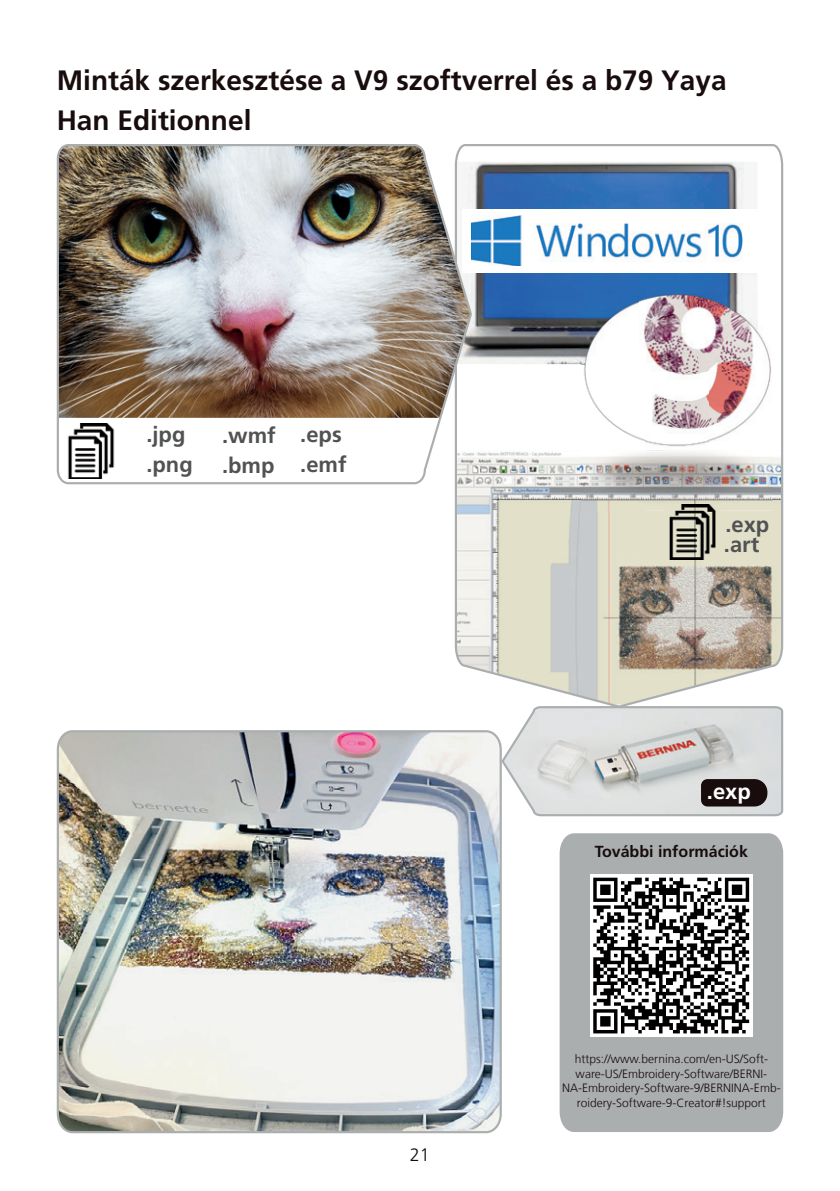
<style>
.page{position:relative;width:840px;height:1191px;background:#fff}
.page>*{position:absolute;margin:0;border:0;box-sizing:border-box;transform-origin:0 0}
.t1{font:700 28px/40.6px "Frutiger LT Com";color:#180c0d}
.t2{font:700 22px/29.8px "Frutiger LT Std";color:#515253}
.t3{font:700 22px "Frutiger LT Std";color:#fff}
.t4{font:300 18px "Frutiger LT Com";color:#180c0d}
.t5{font:700 16px "Frutiger LT Com";color:#180c0d}
.t6{font:300 12px/14.4px "Frutiger LT Com";color:#180c0d;text-align:center}
</style>
<div class="page">
<img style="left:57px;top:730px;width:444px;height:403px">
<svg style="left:501px;top:708px;width:281px;height:108px;background:#cdcdcd"></svg>
<div style="left:559px;top:833px;width:223px;height:299px;background:#aaaeaf"></div>
<svg style="left:454px;top:144px;width:328px;height:564px"></svg>
<img style="left:581px;top:364px;width:127px;height:8px">
<img style="left:708px;top:294px;width:64px;height:78px">
<img style="left:581px;top:372px;width:191px;height:138px">
<img style="left:581px;top:294px;width:176px;height:70px">
<div style="left:462px;top:209px;width:310px;height:64px;background:#fff"></div>
<img style="left:472px;top:216px;width:270px;height:50px">
<img style="left:57px;top:144px;width:415px;height:340px">
<img style="left:664px;top:504px;width:55px;height:55px">
<div style="left:589px;top:874px;width:163px;height:163px;background:#fff"></div>
<svg style="left:593px;top:877px;width:155px;height:156px"></svg>
<h1 class="t1" style="left:57px;top:59px;width:671px">Minták szerkesztése a V9 szoftverrel és a b79 Yaya<br>Han Editionnel</h1>
<h2 class="t2" style="left:146px;top:420px;width:48px">.jpg .png</h2>
<h2 class="t2" style="left:222px;top:421px;width:126px;line-height:29.2px;text-align:right">.wmf .eps .emf</h2>
<h2 class="t2" style="left:222px;top:451px;width:54px">.bmp</h2>
<h3 class="t4" style="left:409px;top:1144px;width:22px">21</h3>
<h2 class="t2" style="left:725px;top:509px;width:45px">.exp</h2>
<h2 class="t2" style="left:723px;top:529px;width:37px">.art</h2>
<h2 class="t3" style="left:706px;top:778px;width:45px">.exp</h2>
<h3 class="t5" style="left:594px;top:841px;width:154px">További információk</h3>
<p class="t6" style="left:562px;top:1052px;width:220px">https://www.bernina.com/en-US/Soft&shy;ware-US/Embroidery-Software/BERNI-NA-Embroidery-Software-9/BERNINA-Emb&shy;roidery-Software-9-Creator#!support</p>
</div>
